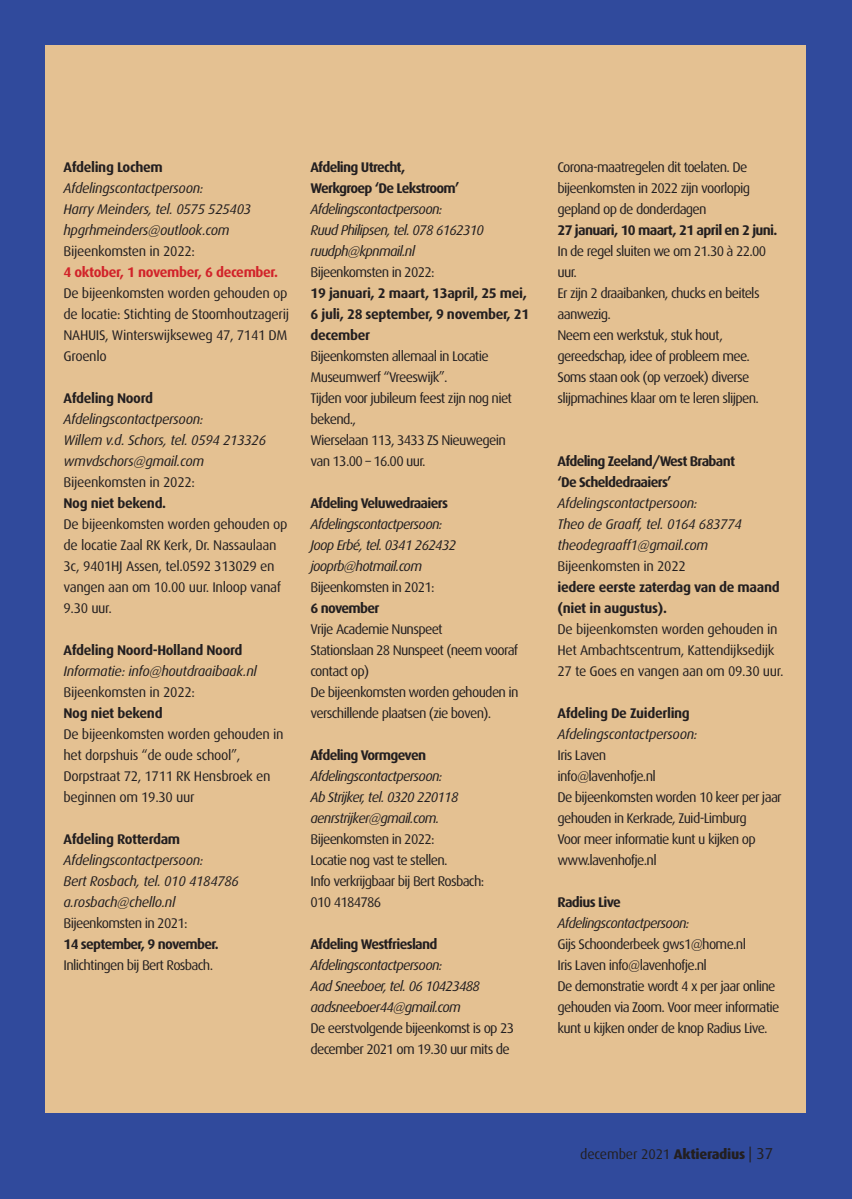
<style>
.page{position:relative;width:852px;height:1199px;background:#fff}
.page>*{position:absolute;margin:0;border:0;box-sizing:border-box;transform-origin:0 0}
.t1{font:14px/21px "Dax";letter-spacing:-.05em;color:#231f20}
.t2{font:italic 14px/21px "Dax";letter-spacing:-.04em;color:#231f20}
.t3{font:14px/21px "Dax";letter-spacing:-.025em;color:#231f20}
.t4{font:700 14px/21px "Dax";letter-spacing:-.025em;color:#231f20}
.t5{font:700 14px/21px "Dax";letter-spacing:-.045em;color:#231f20}
.t6{font:700 14px "Dax";letter-spacing:-.025em;color:#d1232a}
.t7{font:14px "Dax";letter-spacing:-.01em;color:#231f20}
.s1{font-weight:800}
.s2{font-size:15.75px}
</style>
<div class="page">
<hr style="left:0;top:0;width:4px;height:1198px;background:#304a9c">
<div style="left:4px;top:0;width:847px;height:1198px;background:#304a9c"></div>
<div style="left:46px;top:46px;width:760px;height:1066px;background:#e4c192"></div>
<p class="t4" style="left:63px;top:157px;width:101px">Afdeling Lochem</p>
<p class="t2" style="left:63px;top:178px;width:189px">Afdelingscontactpersoon:<br>Harry Meinders, tel. 0575 525403 hpgrhmeinders@outlook.com</p>
<p class="t3" style="left:63px;top:241px;width:133px">Bijeenkomsten in 2022:</p>
<p class="t6" style="left:63px;top:264px;width:216px">4 oktober, 1 november, 6 december.</p>
<p class="t3" style="left:63px;top:283px;width:227px">De bijeenkomsten worden gehouden op de locatie: Stichting de Stoomhoutzagerij<br>NAHUIS, Winterswijkseweg 47, 7141 DM<br>Groenlo</p>
<p class="t4" style="left:63px;top:388px;width:91px">Afdeling Noord</p>
<p class="t2" style="left:63px;top:409px;width:204px">Afdelingscontactpersoon:<br>Willem v.d. Schors, tel. 0594 213326 wmvdschors@gmail.com</p>
<p class="t3" style="left:63px;top:472px;width:133px">Bijeenkomsten in 2022:</p>
<p class="t4" style="left:63px;top:493px;width:104px">Nog niet bekend.</p>
<p class="t3" style="left:63px;top:514px;width:225px">De bijeenkomsten worden gehouden op de locatie Zaal RK Kerk, Dr. Nassaulaan<br>3c, 9401HJ Assen, tel.0592 313029 en vangen aan om 10.00 uur. Inloop vanaf<br>9.30 uur.</p>
<p class="t4" style="left:63px;top:640px;width:180px">Afdeling Noord-Holland Noord</p>
<p class="t2" style="left:63px;top:661px;width:195px">Informatie: info@houtdraaibaak.nl</p>
<p class="t3" style="left:63px;top:682px;width:133px">Bijeenkomsten in 2022:</p>
<p class="t4" style="left:63px;top:703px;width:101px">Nog niet bekend</p>
<p class="t3" style="left:63px;top:724px;width:221px">De bijeenkomsten worden gehouden in het dorpshuis “de oude school”,<br>Dorpstraat 72, 1711 RK Hensbroek en beginnen om 19.30 uur</p>
<p class="t4" style="left:63px;top:829px;width:118px">Afdeling Rotterdam</p>
<p class="t2" style="left:63px;top:850px;width:177px">Afdelingscontactpersoon:<br>Bert Rosbach, tel. 010 4184786 a.rosbach@chello.nl</p>
<p class="t1" style="left:63px;top:913px;width:125px">Bijeenkomsten in 2021:</p>
<p class="t5" style="left:63px;top:934px;width:156px">14 september, 9 november.</p>
<p class="t1" style="left:63px;top:955px;width:151px">Inlichtingen bij Bert Rosbach.</p>
<p class="t5" style="left:310px;top:157px;width:150px">Afdeling Utrecht,<br>Werkgroep ‘De Lekstroom’</p>
<p class="t2" style="left:310px;top:199px;width:175px">Afdelingscontactpersoon:<br>Ruud Philipsen, tel. 078 6162310 ruudph@kpnmail.nl</p>
<p class="t1" style="left:310px;top:262px;width:125px">Bijeenkomsten in 2022:</p>
<p class="t4" style="left:310px;top:283px;width:220px">19 januari, 2 maart, 13april, 25 mei,<br>6 juli, 28 september, 9 november, 21 december</p>
<p class="t1" style="left:310px;top:346px;width:203px">Bijeenkomsten allemaal in Locatie<br>Museumwerf “Vreeswijk”.<br>Tijden voor jubileum feest zijn nog niet bekend.,<br>Wierselaan 113, 3433 ZS Nieuwegein van 13.00 – 16.00 uur.</p>
<p class="t5" style="left:310px;top:493px;width:139px">Afdeling Veluwedraaiers</p>
<p class="t2" style="left:310px;top:514px;width:147px">Afdelingscontactpersoon:<br>Joop Erbé, tel. 0341 262432 jooprb@hotmail.com</p>
<p class="t1" style="left:310px;top:577px;width:125px">Bijeenkomsten in 2021:</p>
<p class="t5" style="left:310px;top:598px;width:70px">6 november</p>
<p class="t1" style="left:310px;top:619px;width:209px">Vrije Academie Nunspeet<br>Stationslaan 28 Nunspeet (neem vooraf contact op)<br>De bijeenkomsten worden gehouden in verschillende plaatsen (zie boven).</p>
<p class="t5" style="left:310px;top:745px;width:117px">Afdeling Vormgeven</p>
<p class="t2" style="left:310px;top:766px;width:149px">Afdelingscontactpersoon:<br>Ab Strijker, tel. 0320 220118 aenrstrijker@gmail.com.</p>
<p class="t1" style="left:310px;top:829px;width:175px">Bijeenkomsten in 2022:<br>Locatie nog vast te stellen.<br>Info verkrijgbaar bij Bert Rosbach:<br>010 4184786</p>
<p class="t5" style="left:310px;top:934px;width:128px">Afdeling Westfriesland</p>
<p class="t2" style="left:310px;top:955px;width:171px">Afdelingscontactpersoon:<br>Aad Sneeboer, tel. 06 10423488 aadsneeboer44@gmail.com</p>
<p class="t1" style="left:310px;top:1018px;width:205px">De eerstvolgende bijeenkomst is op 23 december 2021 om 19.30 uur mits de</p>
<p class="t1" style="left:557px;top:157px;width:194px">Corona-maatregelen dit toelaten. De bijeenkomsten in 2022 zijn voorlopig gepland op de donderdagen</p>
<p class="t5" style="left:557px;top:220px;width:221px">27 januari, 10 maart, 21 april en 2 juni.</p>
<p class="t1" style="left:557px;top:241px;width:210px">In de regel sluiten we om 21.30 à 22.00 uur.<br>Er zijn 2 draaibanken, chucks en beitels aanwezig.<br>Neem een werkstuk, stuk hout, gereedschap, idee of probleem mee.<br>Soms staan ook (op verzoek) diverse slijpmachines klaar om te leren slijpen.</p>
<p class="t5" style="left:557px;top:451px;width:179px">Afdeling Zeeland/West Brabant ‘De Scheldedraaiers’</p>
<p class="t2" style="left:557px;top:493px;width:186px">Afdelingscontactpersoon:<br>Theo de Graaff, tel. 0164 683774 theodegraaff1@gmail.com</p>
<p class="t3" style="left:557px;top:556px;width:130px">Bijeenkomsten in 2022</p>
<p class="t4" style="left:557px;top:577px;width:224px">iedere eerste zaterdag van de maand (niet in augustus).</p>
<p class="t3" style="left:557px;top:619px;width:227px">De bijeenkomsten worden gehouden in<br>Het Ambachtscentrum, Kattendijksedijk<br>27 te Goes en vangen aan om 09.30 uur.</p>
<p class="t4" style="left:557px;top:703px;width:134px">Afdeling De Zuiderling</p>
<p class="t2" style="left:557px;top:724px;width:141px">Afdelingscontactpersoon:</p>
<p class="t1" style="left:557px;top:745px;width:226px">Iris Laven<br>info@lavenhofje.nl<br>De bijeenkomsten worden 10 keer per jaar gehouden in Kerkrade, Zuid-Limburg<br>Voor meer informatie kunt u kijken op www.lavenhofje.nl</p>
<p class="t5" style="left:557px;top:892px;width:65px">Radius Live</p>
<p class="t2" style="left:557px;top:913px;width:133px">Afdelingscontactpersoon:</p>
<p class="t1" style="left:557px;top:934px;width:223px">Gijs Schoonderbeek gws1@home.nl<br>Iris Laven info@lavenhofje.nl<br>De demonstratie wordt 4 x per jaar online gehouden via Zoom. Voor meer informatie kunt u kijken onder de knop Radius Live.</p>
<p class="t7" style="left:580px;top:1145px;width:194px">december 2021 <span class="s1">Aktieradius</span> <span class="s2">| 37</span></p>
</div>
